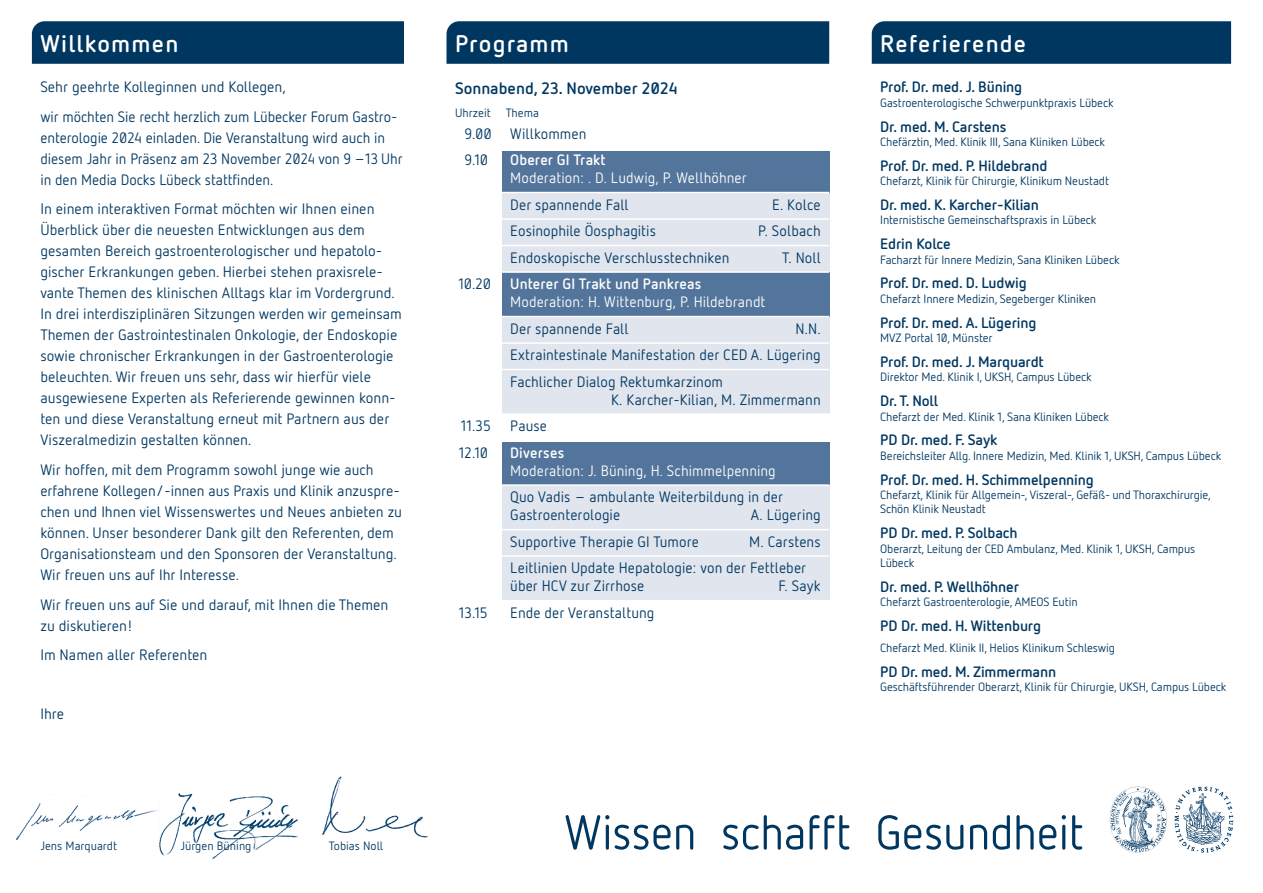
<style>
.page{position:relative;width:1263px;height:893px;background:#fff}
.page>*{position:absolute;margin:0;border:0;box-sizing:border-box;transform-origin:0 0}
.t1{font:700 24px "UKSH Netto";letter-spacing:.05em;color:#fff}
.t2{font:700 16.5px "UKSH Netto";color:#003761}
.t3{font:15px/21px "UKSH Netto";color:#003761}
.t4{font:700 15px "UKSH Netto";letter-spacing:-.01em;color:#003761}
.t5{font:15px "UKSH Netto";letter-spacing:.005em;color:#fff}
.t6{font:700 15px "UKSH Netto";letter-spacing:.005em;color:#fff}
.t7{font:12px/14.4px "UKSH Netto";letter-spacing:-.01em;color:#003761}
</style>
<div class="page">
<div style="left:502px;top:485px;width:327px;height:116px;background:#e0e5ee"></div>
<div style="left:502px;top:317px;width:327px;height:96px;background:#e0e5ee"></div>
<div style="left:502px;top:192px;width:327px;height:80px;background:#e0e5ee"></div>
<div style="left:502px;top:272px;width:327px;height:45px;background:#53759b"></div>
<div style="left:502px;top:151px;width:327px;height:41px;background:#53759b"></div>
<div style="left:502px;top:442px;width:327px;height:43px;background:#53759b"></div>
<hr style="left:446px;top:192px;width:383px;height:1px;background:#fff">
<hr style="left:446px;top:218px;width:383px;height:2px;background:#fff">
<hr style="left:446px;top:245px;width:383px;height:1px;background:#fff">
<hr style="left:446px;top:271px;width:383px;height:2px;background:#fff">
<hr style="left:446px;top:316px;width:383px;height:1px;background:#fff">
<hr style="left:446px;top:342px;width:383px;height:2px;background:#fff">
<hr style="left:446px;top:369px;width:383px;height:1px;background:#fff">
<hr style="left:446px;top:484px;width:383px;height:2px;background:#fff">
<hr style="left:446px;top:529px;width:383px;height:1px;background:#fff">
<hr style="left:446px;top:555px;width:383px;height:2px;background:#fff">
<hr style="left:446px;top:600px;width:383px;height:1px;background:#fff">
<div style="left:32px;top:21px;width:372px;height:43px;background:#003761"></div>
<div style="left:446px;top:21px;width:383px;height:43px;background:#003761"></div>
<div style="left:872px;top:21px;width:359px;height:43px;background:#003761"></div>
<svg style="left:1175px;top:787px;width:58px;height:66px"></svg>
<svg style="left:1110px;top:787px;width:57px;height:66px"></svg>
<img style="left:16px;top:796px;width:138px;height:44px">
<img style="left:154px;top:793px;width:144px;height:67px">
<img style="left:322px;top:776px;width:106px;height:62px">
<svg style="left:566px;top:815px;width:516px;height:35px"></svg>
<h1 class="t1" style="left:40px;top:28px;width:139px">Willkommen</h1>
<h1 class="t1" style="left:455px;top:28px;width:115px">Programm</h1>
<h1 class="t1" style="left:880px;top:28px;width:148px">Referierende</h1>
<p class="t3" style="left:40px;top:72px;width:358px;line-height:29.5px">Sehr geehrte Kolleginnen und Kollegen,<br>wir möchten Sie recht herzlich zum Lübecker Forum Gastro-</p>
<p class="t3" style="left:40px;top:127px;width:364px">enterologie 2024 einladen. Die Veranstaltung wird auch in diesem Jahr in Präsenz am 23 November 2024 von 9 –13 Uhr in den Media Docks Lübeck stattfinden.</p>
<p class="t3" style="left:40px;top:198px;width:363px">In einem interaktiven Format möchten wir Ihnen einen Überblick über die neuesten Entwicklungen aus dem gesamten Bereich gastroenterologischer und hepatolo&shy;gischer Erkrankungen geben. Hierbei stehen praxisrele&shy;vante Themen des klinischen Alltags klar im Vordergrund.<br>In drei interdisziplinären Sitzungen werden wir gemeinsam Themen der Gastrointestinalen Onkologie, der Endoskopie sowie chronischer Erkrankungen in der Gastroenterologie beleuchten. Wir freuen uns sehr, dass wir hierfür viele ausgewiesene Experten als Referierende gewinnen konn&shy;ten und diese Veranstaltung erneut mit Partnern aus der Viszeralmedizin gestalten können.</p>
<p class="t3" style="left:40px;top:459px;width:363px">Wir hoffen, mit dem Programm sowohl junge wie auch erfahrene Kollegen/-innen aus Praxis und Klinik anzuspre&shy;chen und Ihnen viel Wissenswertes und Neues anbieten zu können. Unser besonderer Dank gilt den Referenten, dem Organisationsteam und den Sponsoren der Veranstaltung.<br>Wir freuen uns auf Ihr Interesse.</p>
<p class="t3" style="left:40px;top:593px;width:349px">Wir freuen uns auf Sie und darauf, mit Ihnen die Themen zu diskutieren!</p>
<p class="t3" style="left:40px;top:644px;width:169px">Im Namen aller Referenten</p>
<p class="t3" style="left:40px;top:703px;width:25px">Ihre</p>
<p class="t7" style="left:40px;top:838px;width:78px">Jens Marquardt</p>
<p class="t7" style="left:180px;top:838px;width:73px">Jürgen Büning</p>
<p class="t7" style="left:329px;top:838px;width:56px">Tobias Noll</p>
<p class="t2" style="left:455px;top:77px;width:224px">Sonnabend, 23. November 2024</p>
<p class="t7" style="left:455px;top:105px;width:86px">Uhrzeit Thema</p>
<p class="t3" style="left:464px;top:120px;width:123px;line-height:26.5px">9.00 Willkommen<br>9.10</p>
<p class="t6" style="left:510px;top:150px;width:97px">Oberer GI Trakt</p>
<p class="t5" style="left:510px;top:169px;width:238px">Moderation: . D. Ludwig, P. Wellhöhner</p>
<p class="t3" style="left:510px;top:194px;width:120px">Der spannende Fall</p>
<p class="t3" style="left:772px;top:194px;width:50px">E. Kolce</p>
<p class="t3" style="left:510px;top:220px;width:147px">Eosinophile Öosphagitis</p>
<p class="t3" style="left:758px;top:220px;width:64px">P. Solbach</p>
<p class="t3" style="left:510px;top:247px;width:221px">Endoskopische Verschlusstechniken</p>
<p class="t3" style="left:782px;top:247px;width:40px">T. Noll</p>
<p class="t3" style="left:458px;top:273px;width:34px">10.20</p>
<p class="t6" style="left:510px;top:274px;width:192px">Unterer GI Trakt und Pankreas</p>
<p class="t5" style="left:510px;top:293px;width:257px">Moderation: H. Wittenburg, P. Hildebrandt</p>
<p class="t3" style="left:510px;top:318px;width:120px">Der spannende Fall</p>
<p class="t3" style="left:510px;top:315px;width:312px;line-height:26.5px;text-align:justify;text-indent:285px">N.N.<br>Extraintestinale Manifestation der CED A. Lügering Fachlicher Dialog Rektumkarzinom</p>
<p class="t3" style="left:611px;top:389px;width:211px">K. Karcher-Kilian, M. Zimmermann</p>
<p class="t3" style="left:461px;top:415px;width:32px">11.35</p>
<p class="t3" style="left:510px;top:415px;width:38px">Pause</p>
<p class="t3" style="left:459px;top:442px;width:31px">12.10</p>
<p class="t6" style="left:510px;top:443px;width:56px">Diverses</p>
<p class="t5" style="left:510px;top:461px;width:267px">Moderation: J. Büning, H. Schimmelpenning</p>
<p class="t3" style="left:510px;top:488px;width:274px;line-height:18px">Quo Vadis - ambulante Weiterbildung in der<br>Gastroenterologie</p>
<p class="t3" style="left:751px;top:504px;width:72px">A. Lügering</p>
<p class="t3" style="left:510px;top:531px;width:190px">Supportive Therapie GI Tumore</p>
<p class="t3" style="left:510px;top:528px;width:312px;line-height:26.5px;text-indent:239px">M. Carstens<br>Leitlinien Update Hepatologie: von der Fettleber</p>
<p class="t3" style="left:510px;top:575px;width:136px">über HCV zur Zirrhose</p>
<p class="t3" style="left:778px;top:575px;width:44px">F. Sayk</p>
<p class="t3" style="left:459px;top:602px;width:30px">13.15</p>
<p class="t3" style="left:510px;top:602px;width:146px">Ende der Veranstaltung</p>
<p class="t4" style="left:880px;top:78px;width:143px">Prof. Dr. med. J. Büning</p>
<p class="t7" style="left:880px;top:95px;width:235px">Gastroenterologische Schwerpunktpraxis Lübeck</p>
<p class="t4" style="left:880px;top:117px;width:128px">Dr. med. M. Carstens</p>
<p class="t7" style="left:880px;top:134px;width:226px">Chefärztin, Med. Klinik III, Sana Kliniken Lübeck</p>
<p class="t4" style="left:880px;top:156px;width:169px">Prof. Dr. med. P. Hildebrand</p>
<p class="t7" style="left:880px;top:174px;width:230px">Chefarzt, Klinik für Chirurgie, Klinikum Neustadt</p>
<p class="t4" style="left:880px;top:195px;width:160px">Dr. med. K. Karcher-Kilian</p>
<p class="t7" style="left:880px;top:213px;width:218px">Internistische Gemeinschaftspraxis in Lübeck</p>
<p class="t4" style="left:880px;top:234px;width:72px">Edrin Kolce</p>
<p class="t7" style="left:880px;top:252px;width:241px">Facharzt für Innere Medizin, Sana Kliniken Lübeck</p>
<p class="t4" style="left:880px;top:274px;width:148px">Prof. Dr. med. D. Ludwig</p>
<p class="t7" style="left:880px;top:291px;width:217px">Chefarzt Innere Medizin, Segeberger Kliniken</p>
<p class="t4" style="left:880px;top:313px;width:158px">Prof. Dr. med. A. Lügering</p>
<p class="t7" style="left:880px;top:330px;width:114px">MVZ Portal 10, Münster</p>
<p class="t4" style="left:880px;top:352px;width:165px">Prof. Dr. med. J. Marquardt</p>
<p class="t7" style="left:880px;top:370px;width:213px">Direktor Med. Klinik I, UKSH, Campus Lübeck</p>
<p class="t4" style="left:880px;top:391px;width:59px">Dr. T. Noll</p>
<p class="t7" style="left:880px;top:409px;width:230px">Chefarzt der Med. Klinik 1, Sana Kliniken Lübeck</p>
<p class="t4" style="left:880px;top:430px;width:119px">PD Dr. med. F. Sayk</p>
<p class="t7" style="left:880px;top:448px;width:342px">Bereichsleiter Allg. Innere Medizin, Med. Klinik 1, UKSH, Campus Lübeck</p>
<p class="t4" style="left:880px;top:470px;width:215px">Prof. Dr. med. H. Schimmelpenning</p>
<p class="t7" style="left:880px;top:487px;width:332px">Chefarzt, Klinik für Allgemein-, Viszeral-, Gefäß- und Thoraxchirurgie,<br>Schön Klinik Neustadt</p>
<p class="t4" style="left:880px;top:523px;width:139px">PD Dr. med. P. Solbach</p>
<p class="t7" style="left:880px;top:541px;width:317px">Oberarzt, Leitung der CED Ambulanz, Med. Klinik 1, UKSH, Campus<br>Lübeck</p>
<p class="t4" style="left:880px;top:577px;width:140px">Dr. med. P. Wellhöhner</p>
<p class="t7" style="left:880px;top:594px;width:199px">Chefarzt Gastroenterologie, AMEOS Eutin</p>
<p class="t4" style="left:880px;top:616px;width:162px">PD Dr. med. H. Wittenburg</p>
<p class="t7" style="left:880px;top:640px;width:236px">Chefarzt Med. Klinik II, Helios Klinikum Schleswig</p>
<p class="t4" style="left:880px;top:662px;width:177px">PD Dr. med. M. Zimmermann</p>
<p class="t7" style="left:880px;top:680px;width:348px">Geschäftsführender Oberarzt, Klinik für Chirurgie, UKSH, Campus Lübeck</p>
</div>
